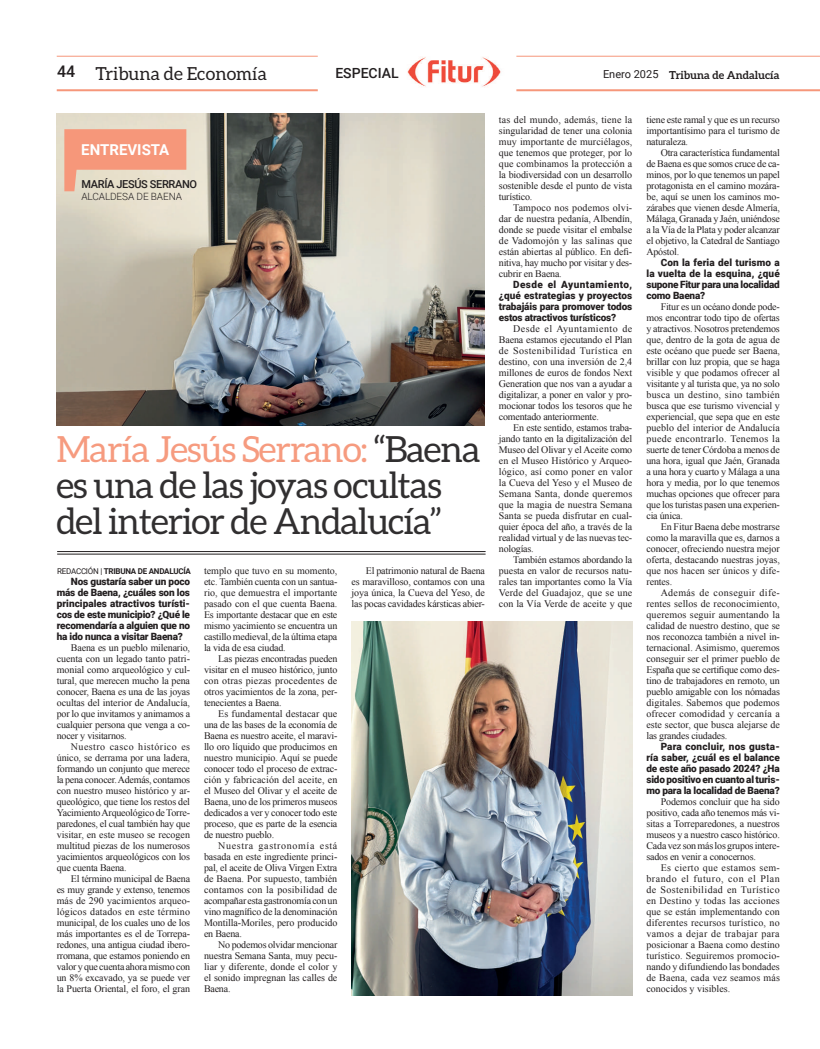
<style>
.page{position:relative;width:820px;height:1049px;background:#fff}
.page>*{position:absolute;margin:0;border:0;box-sizing:border-box;transform-origin:0 0}
.t1{font:36px/36px "Aleo";letter-spacing:-.03em;color:#312f30}
.t2{font:18px "Aleo";color:#231f20}
.t3{font:700 15px "Roboto";color:#fff}
.t4{font:500 14px "Roboto";color:#231f20}
.t5{font:700 11px "Aleo";color:#231f20}
.t6{font:500 11px "Roboto";letter-spacing:-.03em;color:#231f20}
.t7{font:10px/11px "Times New Roman";letter-spacing:-.02em;color:#231f20;text-align:justify}
.t8{font:900 10px/11px "Roboto";letter-spacing:-.02em;color:#231f20;text-align:justify}
.t9{font:300 10px "Roboto";letter-spacing:-.01em;color:#231f20}
.t10{font:700 8px "Roboto";letter-spacing:-.03em;color:#231f20}
.s1{font-family:"Roboto";font-weight:400}
.s2{color:#f69b7f}
.s3{font-weight:400}
</style>
<div class="page">
<hr style="left:57px;top:554px;width:428px;height:1px;background:#231f20">
<hr style="left:57px;top:551px;width:428px;height:1px;background:#231f20">
<hr style="left:57px;top:89px;width:260px;height:2px;background:#f6977a">
<hr style="left:516px;top:89px;width:303px;height:2px;background:#f6977a">
<hr style="left:57px;top:56px;width:260px;height:1px;background:#f6977a">
<hr style="left:516px;top:56px;width:303px;height:1px;background:#f6977a">
<img style="left:407px;top:57px;width:94px;height:30px">
<img style="left:57px;top:114px;width:427px;height:311px">
<svg style="left:64px;top:129px;width:122px;height:62px;background:#f1ae94"></svg>
<img style="left:351px;top:622px;width:281px;height:373px">
<h2 class="t2" style="left:57px;top:64px;width:211px"><sup>44</sup> Tribuna de Economía</h2>
<h3 class="t4" style="left:335px;top:63px;width:65px">ESPECIAL</h3>
<p class="t5" style="left:602px;top:69px;width:178px"><span class="s1">Enero 2025</span> Tribuna de Andalucía</p>
<h3 class="t3" style="left:81px;top:139px;width:90px">ENTREVISTA</h3>
<p class="t6" style="left:81px;top:176px;width:117px">MARÍA JESÚS SERRANO</p>
<p class="t9" style="left:81px;top:189px;width:102px">ALCALDESA DE BAENA</p>
<h1 class="t1" style="left:56px;top:431px;width:425px"><span class="s2">María Jesús Serrano:</span> “Baena es una de las joyas ocultas del interior de Andalucía”</h1>
<p class="t10" style="left:57px;top:565px;width:135px"><span class="s3">REDACCIÓN |</span> TRIBUNA DE ANDALUCÍA</p>
<p class="t7" style="left:204px;top:565px;width:135px">templo que tuvo en su momento, etc. También cuenta con un santua&shy;rio, que demuestra el importante pasado con el que cuenta Baena.<br>Es importante destacar que en este mismo yacimiento se encuentra un castillo medieval, de la última etapa la vida de esa ciudad.</p>
<p class="t7" style="left:204px;top:653px;width:135px;text-indent:14px">Las piezas encontradas pueden visitar en el museo histórico, junto con otras piezas procedentes de otros yacimientos de la zona, per&shy;tenecientes a Baena.</p>
<p class="t7" style="left:204px;top:708px;width:135px;text-indent:14px">Es fundamental destacar que una de las bases de la economía de Baena es nuestro aceite, el maravi&shy;llo oro líquido que producimos en nuestro municipio. Aquí se puede conocer todo el proceso de extrac&shy;ción y fabricación del aceite, en el Museo del Olivar y el aceite de Baena, uno de los primeros museos dedicados a ver y conocer todo este proceso, que es parte de la esencia de nuestro pueblo.</p>
<p class="t7" style="left:204px;top:840px;width:135px;text-indent:14px">Nuestra gastronomía está basada en este ingrediente princi&shy;pal, el aceite de Oliva Virgen Extra de Baena. Por supuesto, también contamos con la posibilidad de acompañar esta gastronomía con un vino magnífico de la denominación Montilla-Moriles, pero producido en Baena.</p>
<p class="t7" style="left:204px;top:939px;width:135px;text-indent:14px">No podemos olvidar mencionar nuestra Semana Santa, muy pecu&shy;liar y diferente, donde el color y el sonido impregnan las calles de Baena.</p>
<p class="t7" style="left:351px;top:565px;width:135px;text-indent:14px">El patrimonio natural de Baena es maravilloso, contamos con una joya única, la Cueva del Yeso, de las pocas cavidades kársticas abier-</p>
<p class="t8" style="left:57px;top:575px;width:135px;text-indent:14px">Nos gustaría saber un poco más de Baena, ¿cuáles son los principales atractivos turísti&shy;cos de este municipio? ¿Qué le recomendaría a alguien que no ha ido nunca a visitar Baena?</p>
<p class="t7" style="left:57px;top:642px;width:135px;text-indent:14px">Baena es un pueblo milenario, cuenta con un legado tanto patri&shy;monial como arqueológico y cul&shy;tural, que merecen mucho la pena conocer, Baena es una de las joyas ocultas del interior de Andalucía, por lo que invitamos y animamos a cualquier persona que venga a co&shy;nocer y visitarnos.</p>
<p class="t7" style="left:57px;top:741px;width:135px;text-indent:14px">Nuestro casco histórico es único, se derrama por una ladera, formando un conjunto que merece la pena conocer. Además, contamos con nuestro museo histórico y ar&shy;queológico, que tiene los restos del Yacimiento Arqueológico de Torre&shy;paredones, el cual también hay que visitar, en este museo se recogen multitud piezas de los numerosos yacimientos arqueológicos con los que cuenta Baena.</p>
<p class="t7" style="left:57px;top:873px;width:135px;text-indent:14px">El término municipal de Baena es muy grande y extenso, tenemos más de 290 yacimientos arqueo&shy;lógicos datados en este término municipal, de los cuales uno de los más importantes es el de Torrepa&shy;redones, una antigua ciudad ibero&shy;rromana, que estamos poniendo en valor y que cuenta ahora mismo con un 8% excavado, ya se puede ver la Puerta Oriental, el foro, el gran</p>
<p class="t7" style="left:498px;top:114px;width:135px">tas del mundo, además, tiene la singularidad de tener una colonia muy importante de murciélagos, que tenemos que proteger, por lo que combinamos la protección a la biodiversidad con un desarrollo sostenible desde el punto de vista turístico.</p>
<p class="t7" style="left:498px;top:202px;width:135px;text-indent:14px">Tampoco nos podemos olvi&shy;dar de nuestra pedanía, Albendín, donde se puede visitar el embalse de Vadomojón y las salinas que están abiertas al público. En defi&shy;nitiva, hay mucho por visitar y des&shy;cubrir en Baena.</p>
<p class="t8" style="left:498px;top:278px;width:135px;text-indent:14px">Desde el Ayuntamiento, ¿qué estrategias y proyectos trabajáis para promover todos estos atractivos turísticos?</p>
<p class="t7" style="left:498px;top:323px;width:135px;text-indent:14px">Desde el Ayuntamiento de Baena estamos ejecutando el Plan de Sostenibilidad Turística en destino, con una inversión de 2,4 millones de euros de fondos Next Generation que nos van a ayudar a digitalizar, a poner en valor y pro&shy;mocionar todos los tesoros que he comentado anteriormente.</p>
<p class="t7" style="left:498px;top:422px;width:135px;text-indent:14px">En este sentido, estamos traba&shy;jando tanto en la digitalización del Museo del Olivar y el Aceite como en el Museo Histórico y Arqueo&shy;lógico, así como poner en valor la Cueva del Yeso y el Museo de Semana Santa, donde queremos que la magia de nuestra Semana Santa se pueda disfrutar en cual&shy;quier época del año, a través de la realidad virtual y de las nuevas tec&shy;nologías.</p>
<p class="t7" style="left:498px;top:554px;width:135px;text-indent:14px">También estamos abordando la puesta en valor de recursos natu&shy;rales tan importantes como la Vía Verde del Guadajoz, que se une con la Vía Verde de aceite y que</p>
<p class="t7" style="left:646px;top:114px;width:135px">tiene este ramal y que es un recurso importantísimo para el turismo de naturaleza.</p>
<p class="t7" style="left:646px;top:147px;width:135px;text-indent:14px">Otra característica fundamental de Baena es que somos cruce de ca&shy;minos, por lo que tenemos un papel protagonista en el camino mozára&shy;be, aquí se unen los caminos mo&shy;zárabes que vienen desde Almería, Málaga, Granada y Jaén, uniéndose a la Vía de la Plata y poder alcanzar el objetivo, la Catedral de Santiago Apóstol.</p>
<p class="t8" style="left:646px;top:256px;width:135px;text-indent:14px">Con la feria del turismo a la vuelta de la esquina, ¿qué supone Fitur para una localidad como Baena?</p>
<p class="t7" style="left:646px;top:301px;width:135px;text-indent:14px">Fitur es un océano donde pode&shy;mos encontrar todo tipo de ofertas y atractivos. Nosotros pretendemos que, dentro de la gota de agua de este océano que puede ser Baena, brillar con luz propia, que se haga visible y que podamos ofrecer al visitante y al turista que, ya no solo busca un destino, sino también busca que ese turismo vivencial y experiencial, que sepa que en este pueblo del interior de Andalucía puede encontrarlo. Tenemos la suerte de tener Córdoba a menos de una hora, igual que Jaén, Granada a una hora y cuarto y Málaga a una hora y media, por lo que tenemos muchas opciones que ofrecer para que los turistas pasen una experien&shy;cia única.</p>
<p class="t7" style="left:646px;top:521px;width:135px;text-indent:14px">En Fitur Baena debe mostrarse como la maravilla que es, darnos a conocer, ofreciendo nuestra mejor oferta, destacando nuestras joyas, que nos hacen ser únicos y dife&shy;rentes.</p>
<p class="t7" style="left:646px;top:587px;width:135px;text-indent:14px">Además de conseguir dife&shy;rentes sellos de reconocimiento, queremos seguir aumentando la calidad de nuestro destino, que se nos reconozca también a nivel in&shy;ternacional. Asimismo, queremos conseguir ser el primer pueblo de España que se certifique como des&shy;tino de trabajadores en remoto, un pueblo amigable con los nómadas digitales. Sabemos que podemos ofrecer comodidad y cercanía a este sector, que busca alejarse de las grandes ciudades.</p>
<p class="t8" style="left:646px;top:740px;width:135px;text-indent:14px">Para concluir, nos gusta&shy;ría saber, ¿cuál es el balance de este año pasado 2024? ¿Ha sido positivo en cuanto al turis&shy;mo para la localidad de Baena?</p>
<p class="t7" style="left:646px;top:796px;width:135px;text-indent:14px">Podemos concluir que ha sido positivo, cada año tenemos más vi&shy;sitas a Torreparedones, a nuestros museos y a nuestro casco histórico.<br>Cada vez son más los grupos intere&shy;sados en venir a conocernos.</p>
<p class="t7" style="left:646px;top:862px;width:135px;text-indent:14px">Es cierto que estamos sem&shy;brando el futuro, con el Plan de Sostenibilidad en Turístico en Destino y todas las acciones que se están implementando con diferentes recursos turístico, no vamos a dejar de trabajar para posicionar a Baena como destino turístico. Seguiremos promocio&shy;nando y difundiendo las bondades de Baena, cada vez seamos más conocidos y visibles.</p>
</div>
